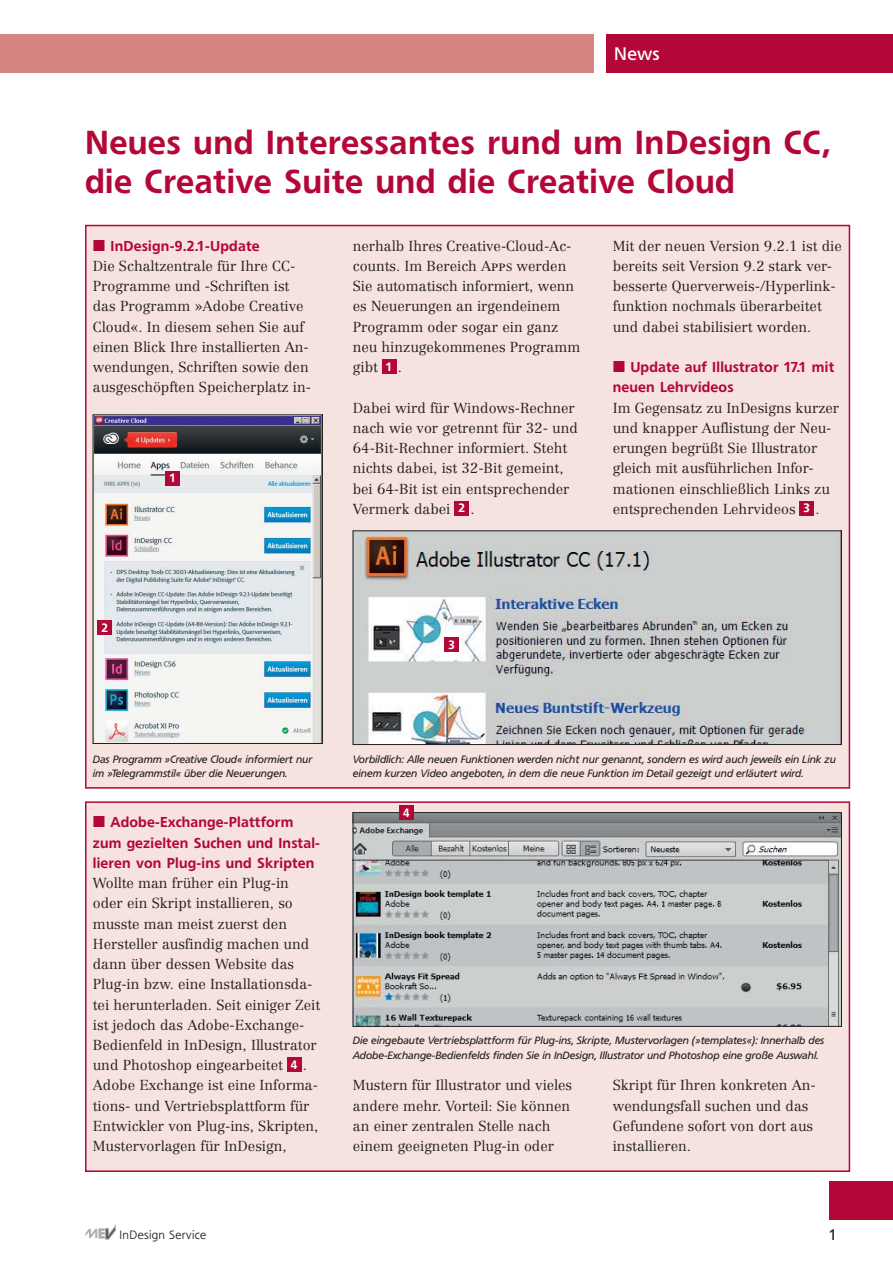
<style>
.page{position:relative;width:893px;height:1263px;background:#fff}
.page>*{position:absolute;margin:0;border:0;box-sizing:border-box;transform-origin:0 0}
.t1{font:500 33px/39.6px "Freeborn SB";letter-spacing:.015em;color:#b30738}
.t2{font:18px "Freeborn SB";color:#fff}
.t3{font:15px "Freeborn SB";color:#231f20}
.t4{font:300 14.25px/20.2px "Centennial LT";color:#231f20}
.t5{font:500 14.25px/20.2px "Freeborn SB";letter-spacing:.015em;color:#b30738}
.t6{font:300 12px "Freeborn SB";letter-spacing:.025em;color:#231f20}
.t7{font:500 12px "Freeborn SB";color:#fff}
.t8{font:italic 10.5px/14.2px "Freeborn SB";color:#231f20}
.s1{font-family:"Centennial Light SC";font-weight:400}
.s2{font-family:"Freeborn SB";font-weight:500;font-size:12px;color:#fff}
</style>
<div class="page">
<div style="left:0;top:34px;width:594px;height:38px;background:#d68482"></div>
<div style="left:607px;top:34px;width:286px;height:38px;background:#b30738"></div>
<svg style="left:85px;top:1226px;width:31px;height:13px"></svg>
<div style="left:829px;top:1182px;width:64px;height:38px;background:#b30738"></div>
<div style="left:86px;top:226px;width:763px;height:562px;background:#f6e2de"></div>
<div style="left:382px;top:360px;width:14px;height:14px;background:#b30738"></div>
<div style="left:455px;top:501px;width:14px;height:14px;background:#b30738"></div>
<div style="left:800px;top:501px;width:14px;height:14px;background:#b30738"></div>
<div style="left:86px;top:802px;width:763px;height:369px;background:#f6e2de"></div>
<div style="left:287px;top:1058px;width:14px;height:14px;background:#b30738"></div>
<div style="left:85px;top:801px;width:765px;height:371px;border:2px solid #b30738"></div>
<img style="left:95px;top:417px;width:225px;height:325px">
<img style="left:355px;top:533px;width:485px;height:210px">
<div style="left:353px;top:531px;width:489px;height:214px;border:1px solid #231f20"></div>
<img style="left:355px;top:814px;width:485px;height:211px">
<div style="left:353px;top:812px;width:489px;height:215px;border:1px solid #231f20"></div>
<div style="left:98px;top:621px;width:14px;height:14px;background:#b30738"></div>
<div style="left:166px;top:471px;width:14px;height:14px;background:#b30738"></div>
<div style="left:445px;top:638px;width:14px;height:14px;background:#b30738"></div>
<div style="left:400px;top:805px;width:14px;height:14px;background:#b30738"></div>
<p class="t2" style="left:614px;top:44px;width:47px">News</p>
<h1 class="t1" style="left:85px;top:125px;width:747px">Neues und Interessantes rund um InDesign CC, die Creative Suite und die Creative Cloud</h1>
<p class="t5" style="left:110px;top:237px;width:151px">InDesign-9.2.1-Update</p>
<p class="t4" style="left:93px;top:257px;width:220px">Die Schaltzentrale für Ihre CC-<br>Programme und -Schriften ist das Programm »Adobe Creative<br>Cloud«. In diesem sehen Sie auf einen Blick Ihre installierten An&shy;wendungen, Schriften sowie den ausgeschöpften Speicherplatz in-</p>
<p class="t7" style="left:101px;top:622px;width:8px">2</p>
<p class="t7" style="left:169px;top:473px;width:8px">1</p>
<p class="t4" style="left:353px;top:237px;width:229px">nerhalb Ihres Creative-Cloud-Ac&shy;counts. Im Bereich <span class="s1">Apps</span> werden<br>Sie automatisch informiert, wenn es Neuerungen an irgendeinem<br>Programm oder sogar ein ganz neu hinzugekommenes Programm gibt <span class="s2">1</span> .</p>
<p class="t4" style="left:353px;top:399px;width:226px">Dabei wird für Windows-Rechner nach wie vor getrennt für 32- und<br>64-Bit-Rechner informiert. Steht nichts dabei, ist 32-Bit gemeint, bei 64-Bit ist ein entsprechender<br>Vermerk dabei <span class="s2">2</span> .</p>
<p class="t4" style="left:613px;top:237px;width:230px">Mit der neuen Version 9.2.1 ist die bereits seit Version 9.2 stark ver&shy;besserte Querverweis-/Hyperlink&shy;funktion nochmals überarbeitet und dabei stabilisiert worden.</p>
<p class="t5" style="left:613px;top:358px;width:223px;text-indent:18px">Update auf Illustrator 17.1 mit neuen Lehrvideos</p>
<p class="t4" style="left:613px;top:399px;width:228px">Im Gegensatz zu InDesigns kurzer und knapper Auflistung der Neu&shy;erungen begrüßt Sie Illustrator gleich mit ausführlichen Infor&shy;mationen einschließlich Links zu entsprechenden Lehrvideos <span class="s2">3</span> .</p>
<p class="t7" style="left:448px;top:639px;width:8px">3</p>
<p class="t8" style="left:93px;top:753px;width:221px">Das Programm »Creative Cloud« informiert nur im »Telegrammstil« über die Neuerungen.</p>
<p class="t8" style="left:353px;top:752px;width:485px">Vorbildlich: Alle neuen Funktionen werden nicht nur genannt, sondern es wird auch jeweils ein Link zu einem kurzen Video angeboten, in dem die neue Funktion im Detail gezeigt und erläutert wird.</p>
<p class="t5" style="left:93px;top:813px;width:229px;text-indent:18px">Adobe-Exchange-Plattform zum gezielten Suchen und Instal&shy;lieren von Plug-ins und Skripten</p>
<p class="t4" style="left:93px;top:874px;width:229px">Wollte man früher ein Plug-in oder ein Skript installieren, so musste man meist zuerst den Hersteller ausfindig machen und dann über dessen Website das Plug-in bzw. eine Installationsda&shy;tei herunterladen. Seit einiger Zeit ist jedoch das Adobe-Exchange-Bedienfeld in InDesign, Illustrator und Photoshop eingearbeitet <span class="s2">4</span> .<br>Adobe Exchange ist eine Informa&shy;tions- und Vertriebsplattform für Entwickler von Plug-ins, Skripten, Mustervorlagen für InDesign,</p>
<p class="t7" style="left:403px;top:807px;width:8px">4</p>
<p class="t8" style="left:353px;top:1034px;width:473px">Die eingebaute Vertriebsplattform für Plug-ins, Skripte, Mustervorlagen (»templates«): Innerhalb des<br>Adobe-Exchange-Bedienfelds finden Sie in InDesign, Illustrator und Photoshop eine große Auswahl.</p>
<p class="t4" style="left:353px;top:1077px;width:221px">Mustern für Illustrator und vieles andere mehr. Vorteil: Sie können an einer zentralen Stelle nach einem geeigneten Plug-in oder</p>
<p class="t4" style="left:613px;top:1077px;width:205px">Skript für Ihren konkreten An&shy;wendungsfall suchen und das<br>Gefundene sofort von dort aus installieren.</p>
<p class="t6" style="left:120px;top:1228px;width:88px">InDesign Service</p>
<p class="t3" style="left:829px;top:1227px;width:10px">1</p>
</div>
